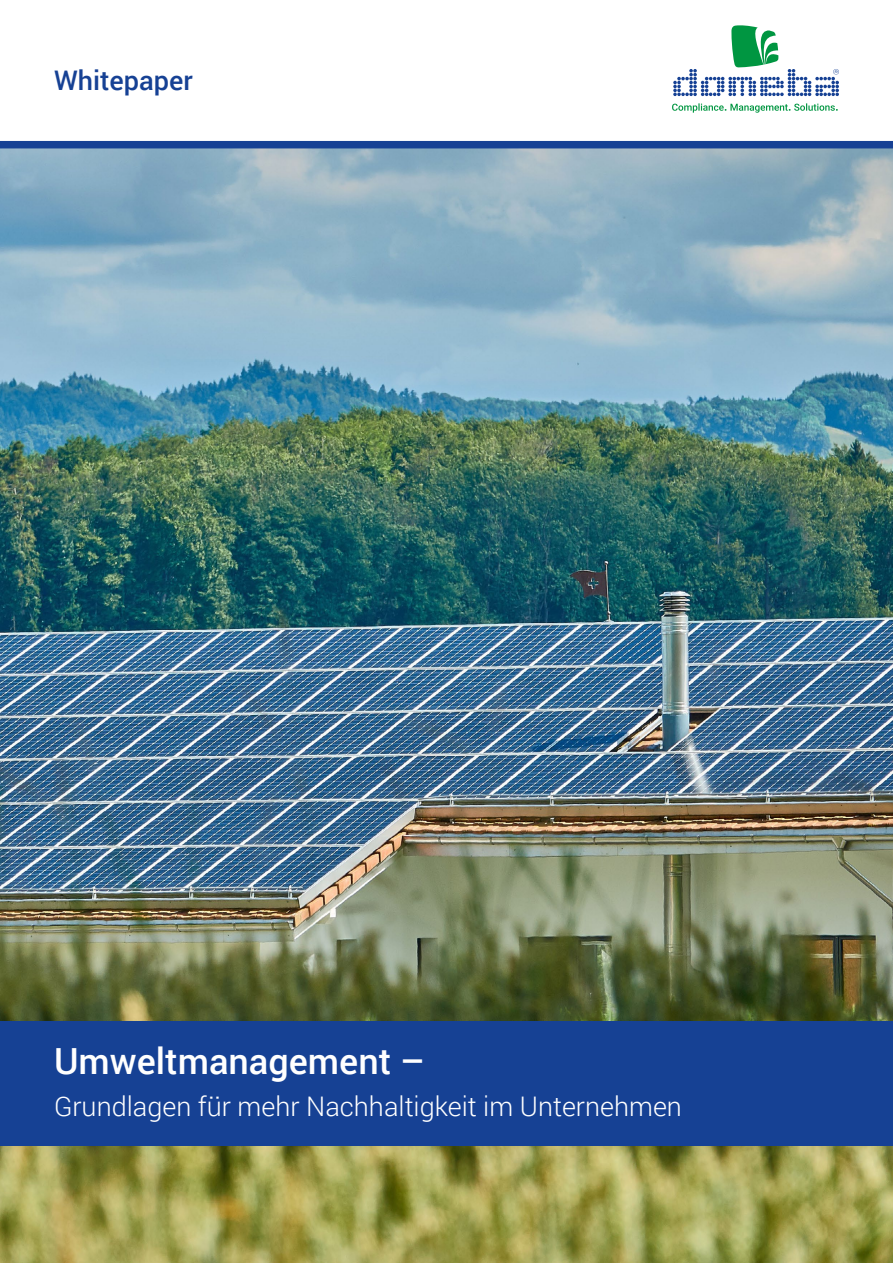
<style>
.page{position:relative;width:893px;height:1263px;background:#fff}
.page>*{position:absolute;margin:0;border:0;box-sizing:border-box;transform-origin:0 0}
.t1{font:500 36px "Roboto";color:#fff}
.t2{font:300 27px "Roboto";color:#fff}
.t3{font:500 27px "Roboto";color:#164194}
</style>
<div class="page">
<img style="left:0;top:148px;width:893px;height:1115px">
<svg style="left:672px;top:25px;width:167px;height:88px"></svg>
<div style="left:0;top:1020px;width:893px;height:125px;background:#164194"></div>
<div style="left:0;top:141px;width:893px;height:7px;background:#164194"></div>
<p class="t3" style="left:54px;top:62px;width:140px">Whitepaper</p>
<h1 class="t1" style="left:54px;top:1036px;width:373px">Umweltmanagement –</h1>
<p class="t2" style="left:54px;top:1088px;width:629px">Grundlagen für mehr Nachhaltigkeit im Unternehmen</p>
</div>
